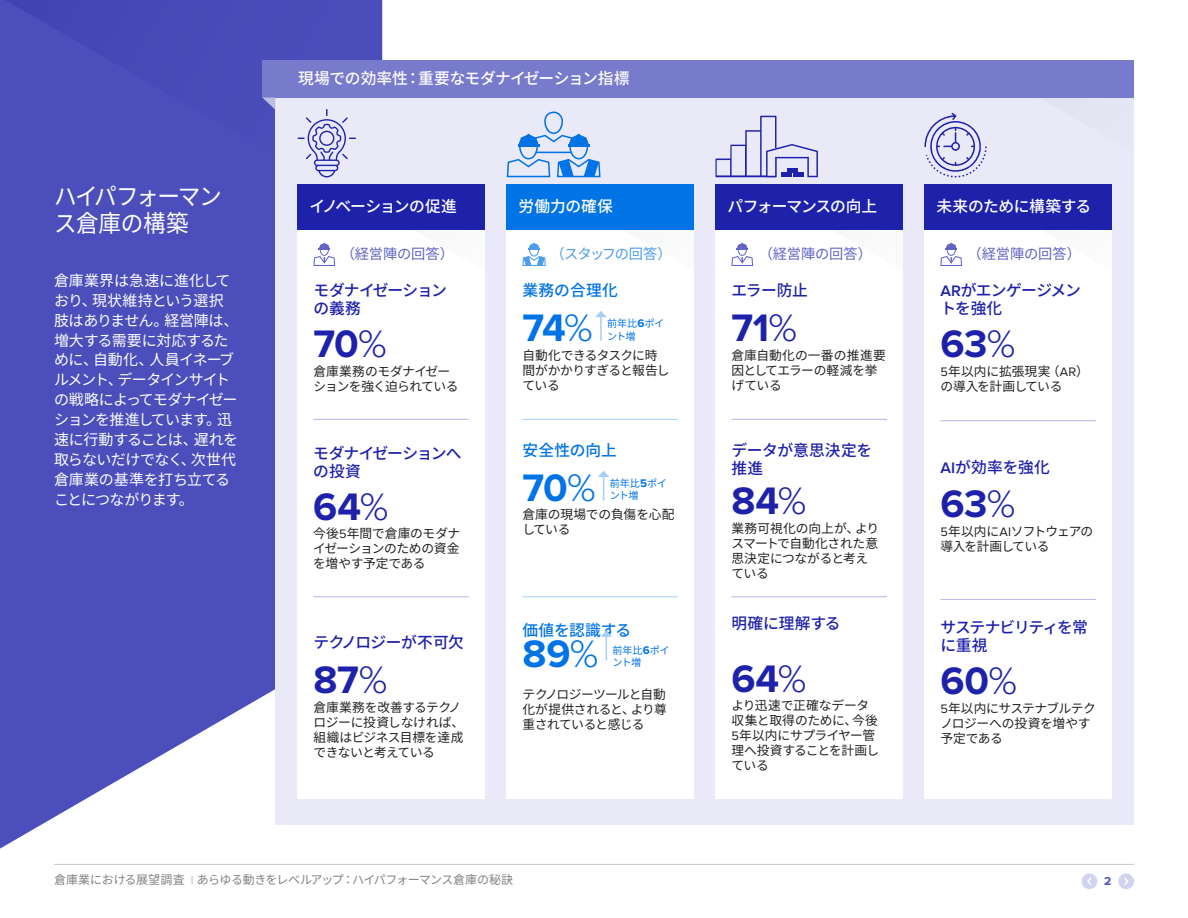
<style>
.page{position:relative;width:1188px;height:918px;background:#fff}
.page>*{position:absolute;margin:0;border:0;box-sizing:border-box;transform-origin:0 0}
.Body{font:700 39.75px "Proxima Nova";letter-spacing:-.005em;color:#1e22aa}
.Body-2{font:700 39.75px "Proxima Nova";color:#0073e6}
.Body_copy{font:24px/27px "Noto Sans JP";letter-spacing:-.035em;color:#fff;scale:.94 1}
.Body_Copy{font:500 15.75px/18px "Noto Sans JP";letter-spacing:-.035em;color:#1e22aa}
.Body_Copy-2{font:500 15.75px "Noto Sans JP";letter-spacing:-.025em;color:#fff}
.Body_Copy-3{font:500 15.75px "Noto Sans JP";color:#0073e6}
.Body_Copy-4{font:500 15.75px/18px "Noto Sans JP";letter-spacing:-.005em;color:#1e22aa}
.Body_Copy-5{font:500 15.75px/18px "Noto Sans JP";letter-spacing:-.06em;color:#1e22aa}
.Body_Copy-6{font:500 15.75px/18px "Noto Sans JP";letter-spacing:-.065em;color:#1e22aa}
.Body_Copy-7{font:500 15.75px "Noto Sans JP";letter-spacing:-.075em;color:#fff}
.Body_Copy-8{font:500 15.75px "Noto Sans JP";letter-spacing:-.05em;color:#fff}
.Body-3{font:15px/19.8px "Noto Sans JP";letter-spacing:-.045em;color:#fff}
.Body_Copy-9{font:14.25px "Noto Sans JP";letter-spacing:-.01em;color:#6164c4}
.Body_Copy-10{font:14.25px "Noto Sans JP";letter-spacing:-.075em;color:#4d9ded}
.Body-4{font:12.75px/15px "Noto Sans JP";letter-spacing:-.025em;color:#231f20}
.Body-5{font:12.75px/15px "Noto Sans JP";letter-spacing:-.005em;color:#231f20}
.Body-6{font:12.75px/15px "Noto Sans JP";letter-spacing:-.045em;color:#231f20}
.Body-7{font:12.75px/15px "Noto Sans JP";letter-spacing:-.065em;color:#231f20}
.t1{font:12px "Noto Sans JP";letter-spacing:-.03em;color:#808285}
.t2{font:700 12px "Proxima Nova";color:#4b4ebb}
.Heading-1-Cover{font:10.2px/12.1px "Noto Sans JP";letter-spacing:-.055em;color:#0073e6}
.s1{font-weight:300}
.s2{font-family:"Proxima Nova";font-weight:700;font-size:11.55px}
.s3{font-family:"Proxima Nova";font-weight:600}
.s4{font-family:"Proxima Nova"}
.s5{font-family:"Proxima Nova";color:#bcbdc0}
</style>
<div class="page">
<svg style="left:0;top:208px;width:382px;height:641px;background:#6365c4"></svg>
<div style="left:0;top:0;width:382px;height:208px;background:#4b4ebb"></div>
<hr style="left:54px;top:864px;width:1080px;height:1px;background:#c7c8ca">
<div style="left:1118px;top:874px;width:16px;height:15px;background:#d2d3ee;border-radius:50%"></div>
<svg style="left:1124px;top:877px;width:5px;height:9px"></svg>
<div style="left:1082px;top:874px;width:15px;height:15px;background:#d2d3ee;border-radius:50%"></div>
<svg style="left:1087px;top:877px;width:4px;height:8px"></svg>
<div style="left:275px;top:73px;width:859px;height:751px;background:#e9e9f7"></div>
<div style="left:262px;top:60px;width:872px;height:38px;background:#787acc"></div>
<svg style="left:262px;top:98px;width:13px;height:12px"></svg>
<div style="left:507px;top:205px;width:187px;height:594px;background:#fff"></div>
<div style="left:507px;top:184px;width:187px;height:46px;background:#0073e6"></div>
<hr style="left:522px;top:596px;width:156px;height:1px;background:#b3d5f8">
<hr style="left:522px;top:419px;width:156px;height:1px;background:#b3d5f8">
<hr style="left:600px;top:316px;width:2px;height:25px;background:#a6cef6">
<div style="left:298px;top:205px;width:187px;height:594px;background:#fff"></div>
<div style="left:298px;top:184px;width:187px;height:46px;background:#1e22aa"></div>
<hr style="left:313px;top:596px;width:156px;height:1px;background:#bbbde6">
<hr style="left:313px;top:419px;width:156px;height:1px;background:#bbbde6">
<div style="left:924px;top:205px;width:188px;height:594px;background:#fff"></div>
<div style="left:716px;top:205px;width:187px;height:594px;background:#fff"></div>
<div style="left:716px;top:184px;width:187px;height:46px;background:#1e22aa"></div>
<hr style="left:731px;top:596px;width:156px;height:1px;background:#bbbde6">
<hr style="left:731px;top:419px;width:156px;height:1px;background:#bbbde6">
<svg style="left:522px;top:242px;width:85px;height:92px"></svg>
<hr style="left:940px;top:599px;width:156px;height:1px;background:#bbbde6">
<hr style="left:940px;top:420px;width:156px;height:1px;background:#bbbde6">
<svg style="left:598px;top:471px;width:11px;height:30px"></svg>
<svg style="left:600px;top:631px;width:12px;height:29px"></svg>
<svg style="left:313px;top:242px;width:23px;height:24px"></svg>
<svg style="left:298px;top:109px;width:58px;height:68px"></svg>
<svg style="left:731px;top:242px;width:23px;height:24px"></svg>
<svg style="left:506px;top:112px;width:95px;height:66px"></svg>
<svg style="left:716px;top:116px;width:102px;height:61px"></svg>
<svg style="left:924px;top:112px;width:188px;height:154px"></svg>
<p class="Body_copy" style="left:54px;top:183px;width:180px">ハイパフォーマンス倉庫の構築</p>
<p class="Body-3" style="left:54px;top:271px;width:186px">倉庫業界は急速に進化しており、現状維持という選択肢はありません。経営陣は、増大する需要に対応するために、自動化、人員イネーブルメント、データインサイトの戦略によってモダナイゼーションを推進しています。迅速に行動することは、遅れを取らないだけでなく、次世代倉庫業の基準を打ち立てることにつながります。</p>
<p class="Body_Copy-2" style="left:298px;top:70px;width:333px">現場での効率性：重要なモダナイゼーション指標</p>
<p class="Body_Copy-7" style="left:309px;top:198px;width:149px">イノベーションの促進</p>
<p class="Body_Copy-2" style="left:518px;top:198px;width:96px">労働力の確保</p>
<p class="Body_Copy-8" style="left:727px;top:198px;width:151px">パフォーマンスの向上</p>
<p class="Body_Copy-2" style="left:936px;top:198px;width:156px">未来のために構築する</p>
<p class="Body_Copy-9" style="left:341px;top:246px;width:115px">（経営陣の回答）</p>
<p class="Body_Copy-10" style="left:551px;top:246px;width:123px">（スタッフの回答）</p>
<p class="Body_Copy-9" style="left:759px;top:246px;width:115px">（経営陣の回答）</p>
<p class="Body_Copy-9" style="left:968px;top:246px;width:115px">（経営陣の回答）</p>
<p class="Body_Copy" style="left:313px;top:282px;width:135px">モダナイゼーションの義務</p>
<p class="Body" style="left:313px;top:321px;width:75px">70<span class="s1">%</span></p>
<p class="Body-6" style="left:313px;top:364px;width:147px">倉庫業務のモダナイゼーションを強く迫られている</p>
<p class="Body_Copy-3" style="left:522px;top:281px;width:97px">業務の合理化</p>
<p class="Body-2" style="left:522px;top:305px;width:72px">74<span class="s1">%</span></p>
<p class="Heading-1-Cover" style="left:607px;top:318px;width:59px">前年比<span class="s2">6</span>ポイント増</p>
<p class="Body-4" style="left:522px;top:348px;width:149px">自動化できるタスクに時間がかかりすぎると報告している</p>
<p class="Body_Copy" style="left:731px;top:282px;width:78px">エラー防止</p>
<p class="Body" style="left:731px;top:305px;width:67px">71<span class="s1">%</span></p>
<p class="Body-5" style="left:731px;top:348px;width:156px">倉庫自動化の一番の推進要因としてエラーの軽減を挙げている</p>
<p class="Body_Copy" style="left:940px;top:282px;width:142px"><span class="s3">AR</span>がエンゲージメントを強化</p>
<p class="Body" style="left:940px;top:321px;width:77px">63<span class="s1">%</span></p>
<p class="Body-4" style="left:940px;top:364px;width:150px"><span class="s4">5</span>年以内に拡張現実（<span class="s4">AR</span>）の導入を計画している</p>
<p class="Body_Copy-5" style="left:313px;top:444px;width:150px">モダナイゼーションへの投資</p>
<p class="Body" style="left:313px;top:483px;width:77px">64<span class="s1">%</span></p>
<p class="Body-4" style="left:313px;top:526px;width:148px;text-align:justify">今後<span class="s4">5</span>年間で倉庫のモダナイゼーションのための資金を増やす予定である</p>
<p class="Body_Copy-3" style="left:522px;top:441px;width:96px">安全性の向上</p>
<p class="Body-2" style="left:522px;top:464px;width:75px">70<span class="s1">%</span></p>
<p class="Heading-1-Cover" style="left:610px;top:478px;width:59px">前年比<span class="s2">5</span>ポイント増</p>
<p class="Body-4" style="left:522px;top:507px;width:153px">倉庫の現場での負傷を心配している</p>
<p class="Body_Copy-4" style="left:731px;top:441px;width:142px">データが意思決定を推進</p>
<p class="Body" style="left:731px;top:478px;width:76px">84<span class="s1">%</span></p>
<p class="Body-4" style="left:731px;top:521px;width:149px">業務可視化の向上が、よりスマートで自動化された意思決定につながると考えている</p>
<p class="Body_Copy" style="left:940px;top:459px;width:111px"><span class="s3">AI</span>が効率を強化</p>
<p class="Body" style="left:940px;top:481px;width:77px">63<span class="s1">%</span></p>
<p class="Body-7" style="left:940px;top:524px;width:154px"><span class="s4">5</span>年以内に<span class="s4">AI</span>ソフトウェアの導入を計画している</p>
<p class="Body_Copy" style="left:313px;top:634px;width:152px">テクノロジーが不可欠</p>
<p class="Body" style="left:313px;top:657px;width:76px">87<span class="s1">%</span></p>
<p class="Body-4" style="left:313px;top:700px;width:152px">倉庫業務を改善するテクノロジーに投資しなければ、組織はビジネス目標を達成できないと考えている</p>
<p class="Body_Copy-3" style="left:522px;top:621px;width:110px">価値を認識する</p>
<p class="Heading-1-Cover" style="left:612px;top:644px;width:59px">前年比<span class="s2">6</span>ポイント増</p>
<p class="Body-2" style="left:522px;top:631px;width:78px">89<span class="s1">%</span></p>
<p class="Body-4" style="left:522px;top:688px;width:146px;text-align:justify">テクノロジーツールと自動化が提供されると、より尊重されていると感じる</p>
<p class="Body_Copy-4" style="left:731px;top:615px;width:111px">明確に理解する</p>
<p class="Body_Copy-6" style="left:940px;top:619px;width:149px">サステナビリティを常に重視</p>
<p class="Body" style="left:731px;top:655px;width:77px">64<span class="s1">%</span></p>
<p class="Body" style="left:940px;top:658px;width:78px">60<span class="s1">%</span></p>
<p class="Body-4" style="left:731px;top:698px;width:149px">より迅速で正確なデータ収集と取得のために、今後<br><span class="s4">5</span>年以内にサプライヤー管理へ投資することを計画している</p>
<p class="Body-4" style="left:940px;top:701px;width:157px"><span class="s4">5</span>年以内にサステナブルテクノロジーへの投資を増やす予定である</p>
<p class="t1" style="left:54px;top:873px;width:461px">倉庫業における展望調査 <span class="s5">I</span> あらゆる動きをレベルアップ：ハイパフォーマンス倉庫の秘訣</p>
<p class="t2" style="left:1104px;top:874px;width:9px">2</p>
</div>
